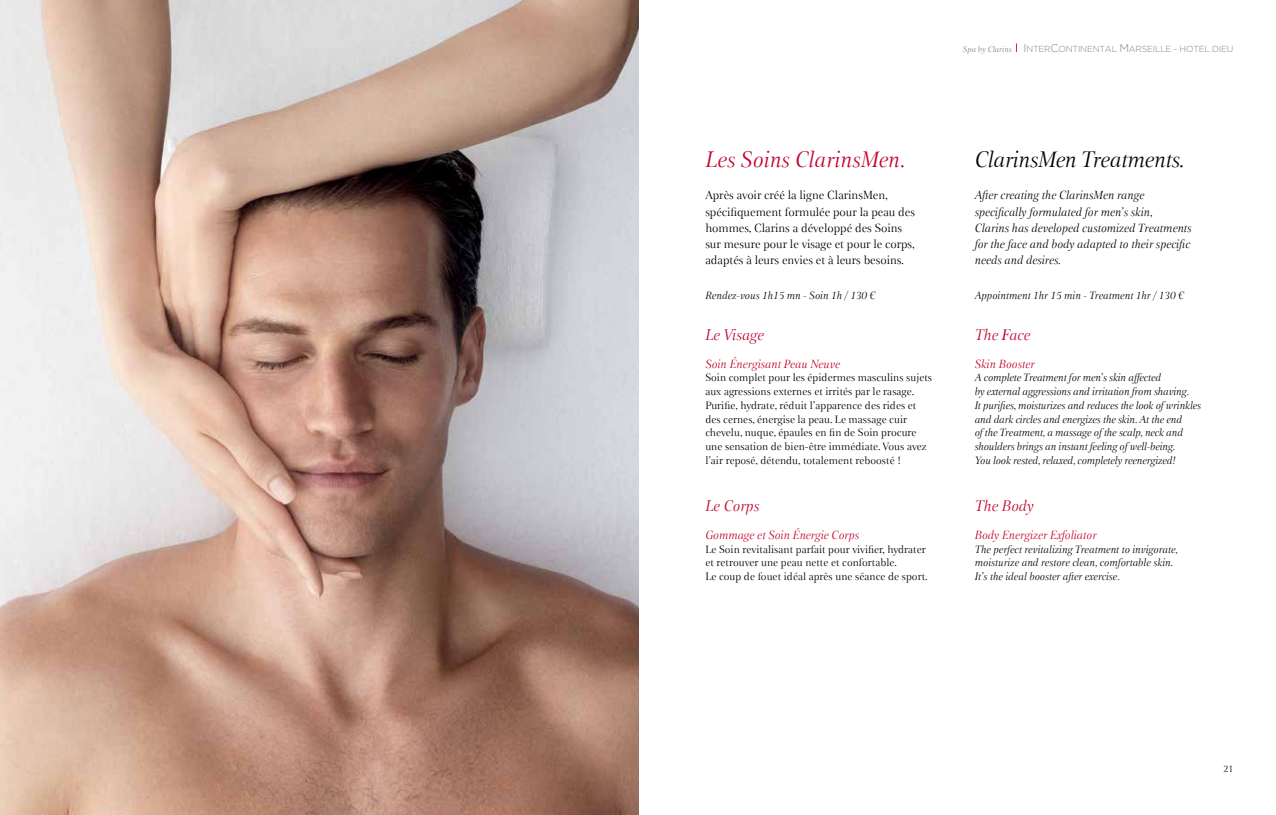
<style>
.page{position:relative;width:1276px;height:815px;background:#fff}
.page>*{position:absolute;margin:0;border:0;box-sizing:border-box;transform-origin:0 0}
.t1{font:italic 23.75px "Clarins";letter-spacing:-.015em;color:#000}
.t2{font:italic 23.75px "Clarins";color:#c3002f}
.t3{font:italic 16.25px "Clarins";color:#c3002f}
.t4{font:12.5px/16.2px "Clarins";letter-spacing:-.005em;color:#000}
.t5{font:italic 12.5px/16.2px "Clarins";color:#000}
.t6{font:italic 12.5px "Clarins";color:#c3002f}
.t7{font:italic 11.25px/13.8px "Clarins";letter-spacing:-.01em;color:#000}
.t8{font:11.25px/13.8px "Clarins";color:#000}
.t9{font:10px "Clarins";color:#000}
.t10{font:300 8.75px "Gotham";letter-spacing:-.02em;color:#808285}
.s1{font-family:"Clarins";font-weight:400;font-style:italic}
.s2{font-size:11.25px}
</style>
<div class="page">
<img style="left:0;top:0;width:638px;height:815px">
<p class="t10" style="left:963px;top:44px;width:272px"><span class="s1">Spa by Clarins</span> <span class="s2">I</span>NTER<span class="s2">C</span>ONTINENTAL <span class="s2">M</span>ARSEILLE - HOTEL DIEU</p>
<h1 class="t2" style="left:705px;top:142px;width:202px">Les Soins ClarinsMen.</h1>
<p class="t4" style="left:705px;top:186px;width:211px">Après avoir créé la ligne ClarinsMen, spécifiquement formulée pour la peau des hommes, Clarins a développé des Soins sur mesure pour le visage et pour le corps, adaptés à leurs envies et à leurs besoins.</p>
<p class="t7" style="left:705px;top:288px;width:171px">Rendez-vous 1h15 mn - Soin 1h / 130 €</p>
<h2 class="t3" style="left:705px;top:323px;width:60px">Le Visage</h2>
<p class="t6" style="left:705px;top:355px;width:136px">Soin Énergisant Peau Neuve</p>
<p class="t8" style="left:705px;top:370px;width:228px">Soin complet pour les épidermes masculins sujets aux agressions externes et irrités par le rasage.<br>Purifie, hydrate, réduit l’apparence des rides et des cernes, énergise la peau. Le massage cuir chevelu, nuque, épaules en fin de Soin procure une sensation de bien-être immédiate. Vous avez l’air reposé, détendu, totalement reboosté !</p>
<h2 class="t3" style="left:705px;top:494px;width:56px">Le Corps</h2>
<p class="t6" style="left:705px;top:526px;width:155px">Gommage et Soin Énergie Corps</p>
<p class="t8" style="left:705px;top:541px;width:224px">Le Soin revitalisant parfait pour vivifier, hydrater et retrouver une peau nette et confortable.<br>Le coup de fouet idéal après une séance de sport.</p>
<h1 class="t1" style="left:974px;top:142px;width:211px">ClarinsMen Treatments.</h1>
<p class="t5" style="left:974px;top:186px;width:218px">After creating the ClarinsMen range specifically formulated for men’s skin,<br>Clarins has developed customized Treatments for the face and body adapted to their specific needs and desires.</p>
<p class="t7" style="left:974px;top:288px;width:210px">Appointment 1hr 15 min - Treatment 1hr / 130 €</p>
<h2 class="t3" style="left:974px;top:323px;width:57px">The Face</h2>
<p class="t6" style="left:974px;top:355px;width:61px">Skin Booster</p>
<p class="t7" style="left:974px;top:370px;width:228px">A complete Treatment for men’s skin affected<br>by external aggressions and irritation from shaving.<br>It purifies, moisturizes and reduces the look of wrinkles and dark circles and energizes the skin. At the end<br>of the Treatment, a massage of the scalp, neck and shoulders brings an instant feeling of well-being.<br>You look rested, relaxed, completely reenergized!</p>
<h2 class="t3" style="left:974px;top:494px;width:61px">The Body</h2>
<p class="t6" style="left:974px;top:526px;width:123px">Body Energizer Exfoliator</p>
<p class="t7" style="left:974px;top:541px;width:205px">The perfect revitalizing Treatment to invigorate, moisturize and restore clean, comfortable skin.<br>It’s the ideal booster after exercise.</p>
<p class="t9" style="left:1223px;top:762px;width:11px">21</p>
</div>
